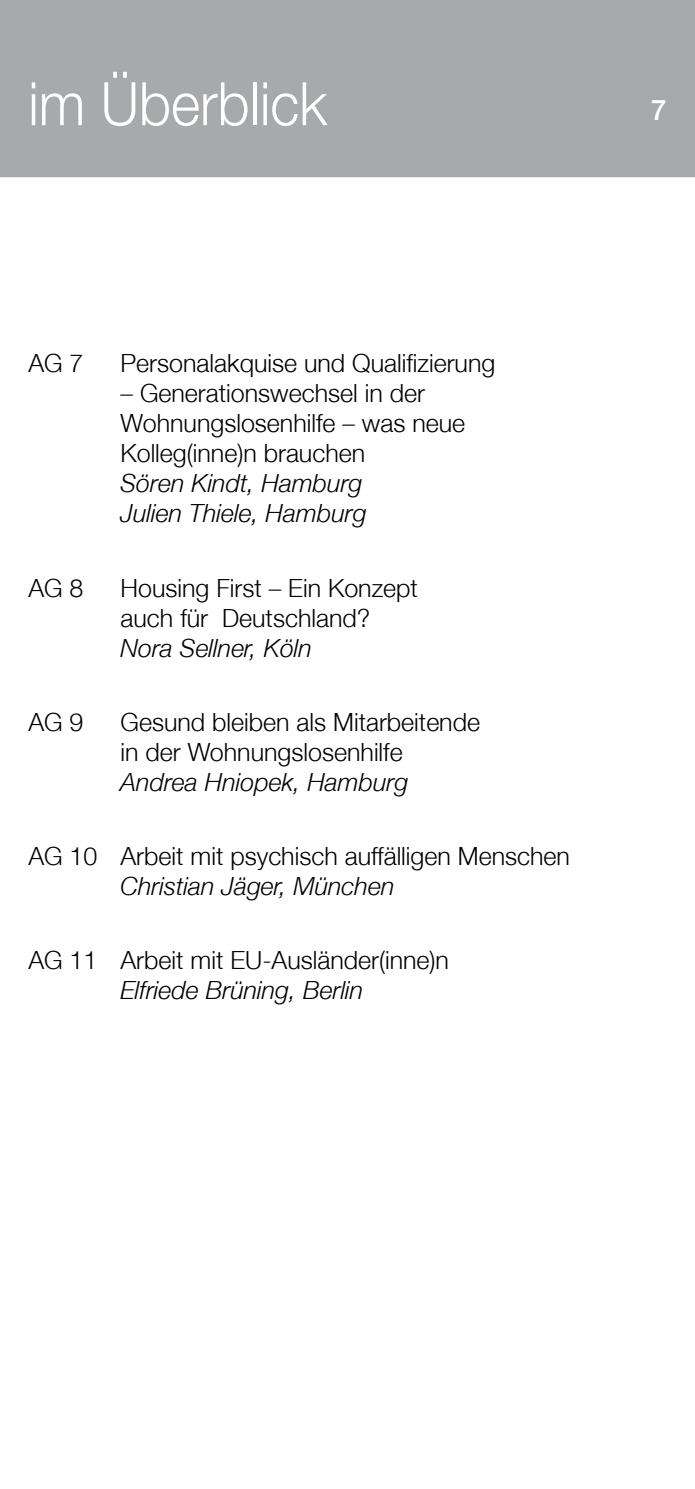
<style>
.page{position:relative;width:695px;height:1489px;background:#fff}
.page>*{position:absolute;margin:0;border:0;box-sizing:border-box;transform-origin:0 0}
._001-Headline_innen{font:300 60px "Helvetica Neue";color:#fff;scale:.93 1}
.t1{font:500 27.5px "Helvetica Neue";color:#fff}
.ags{font:300 25px/30px "Helvetica Neue";color:#000}
.agleiter{font:italic 300 25px/30px "Helvetica Neue";color:#000}
</style>
<div class="page">
<div style="left:0;top:0;width:694px;height:177px;background:#a7a9ac"></div>
<p class="_001-Headline_innen" style="left:28px;top:67px;width:323px">im Überblick</p>
<p class="t1" style="left:651px;top:94px;width:17px">7</p>
<p class="ags" style="left:28px;top:348px;width:57px">AG 7</p>
<p class="ags" style="left:120px;top:348px;width:376px">Personalakquise und Qualifizierung</p>
<p class="ags" style="left:120px;top:378px;width:346px">– Generationswechsel in der<br>Wohnungslosenhilfe – was neue<br>Kolleg(inne)n brauchen</p>
<p class="agleiter" style="left:120px;top:468px;width:247px">Sören Kindt, Hamburg<br>Julien Thiele, Hamburg</p>
<p class="ags" style="left:28px;top:572px;width:57px">AG 8</p>
<p class="ags" style="left:120px;top:572px;width:299px">Housing First – Ein Konzept auch für Deutschland?</p>
<p class="agleiter" style="left:120px;top:632px;width:193px">Nora Sellner, Köln</p>
<p class="ags" style="left:28px;top:706px;width:57px">AG 9</p>
<p class="ags" style="left:120px;top:706px;width:361px">Gesund bleiben als Mitarbeitende</p>
<p class="ags" style="left:120px;top:736px;width:283px">in der Wohnungslosenhilfe</p>
<p class="agleiter" style="left:120px;top:766px;width:289px">Andrea Hniopek, Hamburg</p>
<p class="ags" style="left:28px;top:840px;width:543px">AG 10 Arbeit mit psychisch auffälligen Menschen</p>
<p class="agleiter" style="left:120px;top:871px;width:275px">Christian Jäger, München</p>
<p class="ags" style="left:28px;top:944px;width:422px">AG 11 Arbeit mit EU-Ausländer(inne)n</p>
<p class="agleiter" style="left:120px;top:975px;width:244px">Elfriede Brüning, Berlin</p>
</div>
